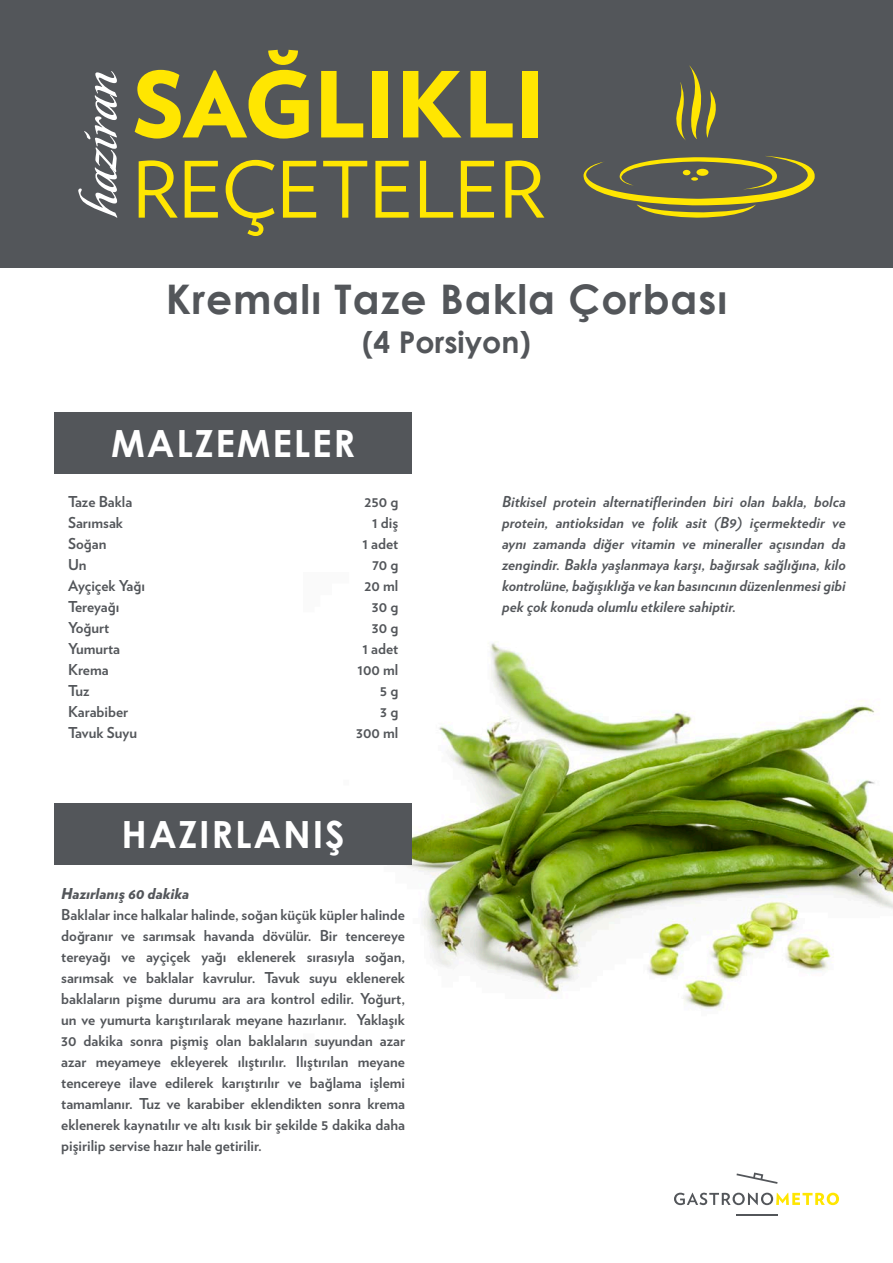
<style>
.page{position:relative;width:893px;height:1263px;background:#fff}
.page>*{position:absolute;margin:0;border:0;box-sizing:border-box;transform-origin:0 0}
.t1{font:900 90.75px "Verlag";color:#ffe601}
.t2{font:77.55px "Verlag";color:#ffe601}
.t3{font:700 40.8px "Century Gothic";letter-spacing:.025em;color:#53565a}
.t4{font:700 37.5px "Century Gothic";letter-spacing:.05em;color:#fff}
.t5{font:700 30px "Century Gothic";color:#53565a}
.t6{font:700 15px/21px "Verlag";color:#53565a;text-align:justify}
.t7{font:italic 700 15px/21px "Verlag";color:#53565a;text-align:justify}
.t8{font:italic 900 15px "Verlag";color:#53565a}
</style>
<div class="page">
<img style="left:304px;top:643px;width:589px;height:367px">
<div style="left:0;top:0;width:893px;height:268px;background:#53565a"></div>
<svg style="left:674px;top:1193px;width:165px;height:12px"></svg>
<hr style="left:736px;top:1214px;width:41px;height:2px;background:#53565a">
<svg style="left:736px;top:1172px;width:42px;height:12px"></svg>
<div style="left:55px;top:412px;width:357px;height:61px;background:#53565a"></div>
<div style="left:55px;top:804px;width:357px;height:61px;background:#53565a"></div>
<svg style="left:676px;top:65px;width:40px;height:75px"></svg>
<svg style="left:583px;top:156px;width:232px;height:62px"></svg>
<svg style="left:78px;top:71px;width:39px;height:147px"></svg>
<p class="t1" style="left:132px;top:30px;width:414px">SAĞLIKLI</p>
<p class="t2" style="left:132px;top:132px;width:414px">REÇETELER</p>
<p class="t3" style="left:166px;top:268px;width:563px">Kremalı Taze Bakla Çorbası</p>
<p class="t5" style="left:362px;top:319px;width:170px">(4 Porsiyon)</p>
<p class="t4" style="left:111px;top:415px;width:246px">MALZEMELER</p>
<p class="t6" style="left:68px;top:491px;width:66px">Taze Bakla</p>
<p class="t6" style="left:68px;top:512px;width:57px">Sarımsak</p>
<p class="t6" style="left:68px;top:533px;width:40px">Soğan</p>
<p class="t6" style="left:68px;top:554px;width:20px">Un</p>
<p class="t6" style="left:68px;top:575px;width:78px">Ayçiçek Yağı</p>
<p class="t6" style="left:68px;top:596px;width:53px">Tereyağı</p>
<p class="t6" style="left:68px;top:617px;width:43px">Yoğurt</p>
<p class="t6" style="left:68px;top:638px;width:53px">Yumurta</p>
<p class="t6" style="left:68px;top:659px;width:42px">Krema</p>
<p class="t6" style="left:68px;top:680px;width:23px">Tuz</p>
<p class="t6" style="left:68px;top:701px;width:62px">Karabiber</p>
<p class="t6" style="left:68px;top:722px;width:71px">Tavuk Suyu</p>
<p class="t6" style="left:364px;top:491px;width:35px">250 g</p>
<p class="t6" style="left:372px;top:512px;width:28px">1 diş</p>
<p class="t6" style="left:362px;top:533px;width:37px">1 adet</p>
<p class="t6" style="left:372px;top:554px;width:28px">70 g</p>
<p class="t6" style="left:364px;top:575px;width:35px">20 ml</p>
<p class="t6" style="left:372px;top:596px;width:28px">30 g</p>
<p class="t6" style="left:372px;top:617px;width:28px">30 g</p>
<p class="t6" style="left:362px;top:638px;width:37px">1 adet</p>
<p class="t6" style="left:357px;top:659px;width:42px">100 ml</p>
<p class="t6" style="left:380px;top:680px;width:20px">5 g</p>
<p class="t6" style="left:380px;top:701px;width:19px">3 g</p>
<p class="t6" style="left:356px;top:722px;width:44px">300 ml</p>
<p class="t4" style="left:122px;top:806px;width:225px">HAZIRLANIŞ</p>
<p class="t8" style="left:61px;top:881px;width:129px">Hazırlanış 60 dakika</p>
<p class="t6" style="left:61px;top:903px;width:345px">Baklalar ince halkalar halinde, soğan küçük küpler halinde doğranır ve sarımsak havanda dövülür. Bir tencereye tereyağı ve ayçiçek yağı eklenerek sırasıyla soğan, sarımsak ve baklalar kavrulur. Tavuk suyu eklenerek baklaların pişme durumu ara ara kontrol edilir. Yoğurt, un ve yumurta karıştırılarak meyane hazırlanır. Yaklaşık 30 dakika sonra pişmiş olan baklaların suyundan azar azar meyameye ekleyerek ılıştırılır. Ilıştırılan meyane tencereye ilave edilerek karıştırılır ve bağlama işlemi tamamlanır. Tuz ve karabiber eklendikten sonra krema eklenerek kaynatılır ve altı kısık bir şekilde 5 dakika daha pişirilip servise hazır hale getirilir.</p>
<p class="t7" style="left:502px;top:491px;width:345px">Bitkisel protein alternatiflerinden biri olan bakla, bolca protein, antioksidan ve folik asit (B9) içermektedir ve aynı zamanda diğer vitamin ve mineraller açısından da zengindir. Bakla yaşlanmaya karşı, bağırsak sağlığına, kilo kontrolüne, bağışıklığa ve kan basıncının düzenlenmesi gibi pek çok konuda olumlu etkilere sahiptir.</p>
</div>
